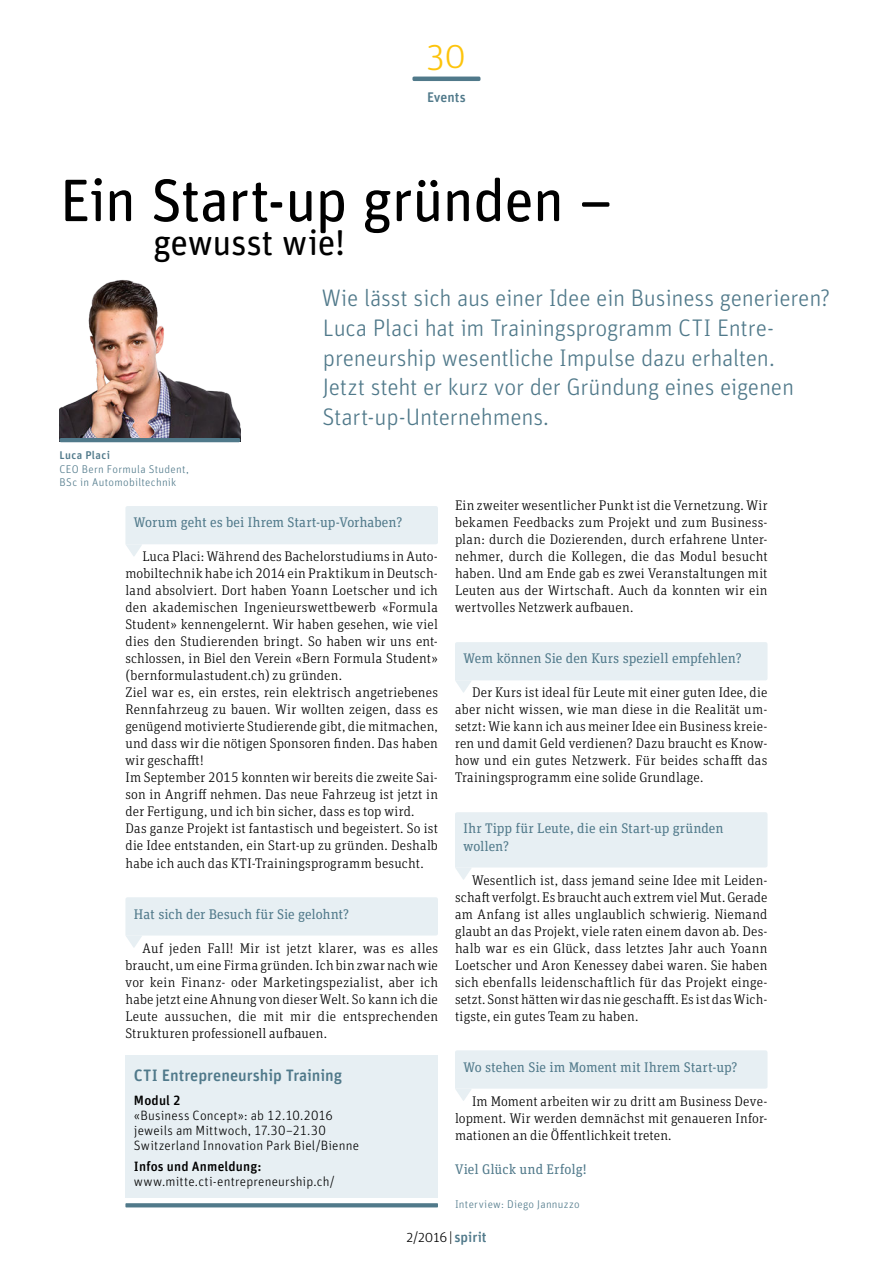
<style>
.page{position:relative;width:893px;height:1263px;background:#fff}
.page>*{position:absolute;margin:0;border:0;box-sizing:border-box;transform-origin:0 0}
.t1{font:60px "Unit Rounded Pro";letter-spacing:-.02em;color:#000}
.t2{font:36px "Unit Rounded Pro";letter-spacing:-.015em;color:#000}
.t3{font:300 36px "Unit Rounded Pro";color:#fdc40c}
.t4{font:300 24px/29.7px "Unit Rounded Pro";letter-spacing:-.01em;color:#50798a}
.t5{font:500 16.5px "Unit Rounded Pro";letter-spacing:-.005em;color:#50798a}
.t6{font:300 14.25px "Unit Rounded Pro";color:#000}
.t7{font:300 13.95px/17px "Unit Slab Pro";letter-spacing:.02em;color:#000;text-align:justify}
.t8{font:13.95px/17px "Unit Slab Pro";letter-spacing:.005em;color:#50798a}
.t9{font:500 13.95px "Unit Rounded Pro";letter-spacing:.005em;color:#50798a}
.t10{font:300 13.5px/15px "Unit Rounded Pro";letter-spacing:.01em;color:#000}
.t11{font:500 13.5px "Unit Rounded Pro";letter-spacing:.01em;color:#000}
.t12{font:300 11.25px/13.6px "Unit Rounded Pro";letter-spacing:.025em;color:#50798a}
.t13{font:500 11.25px "Unit Rounded Pro";letter-spacing:.03em;color:#50798a}
.s1{font-weight:500;color:#50798a}
</style>
<div class="page">
<hr style="left:412px;top:77px;width:68px;height:4px;background:#50798a;border-radius:2px">
<svg style="left:125px;top:506px;width:313px;height:50px"></svg>
<svg style="left:125px;top:897px;width:313px;height:51px"></svg>
<svg style="left:455px;top:642px;width:312px;height:51px"></svg>
<svg style="left:455px;top:812px;width:312px;height:68px"></svg>
<svg style="left:455px;top:1050px;width:312px;height:51px"></svg>
<div style="left:125px;top:1055px;width:313px;height:144px;background:#e7eff3"></div>
<svg style="left:125px;top:1203px;width:313px;height:4px"></svg>
<img style="left:60px;top:279px;width:180px;height:159px">
<hr style="left:60px;top:438px;width:180px;height:4px;background:#50798a;border-radius:2px">
<h2 class="t3" style="left:427px;top:33px;width:41px">30</h2>
<p class="t9" style="left:427px;top:87px;width:40px">Events</p>
<h1 class="t1" style="left:60px;top:159px;width:555px">Ein Start-up gründen –</h1>
<h2 class="t2" style="left:153px;top:218px;width:193px">gewusst wie!</h2>
<p class="t13" style="left:60px;top:447px;width:52px">Luca Placi</p>
<p class="t12" style="left:60px;top:462px;width:131px">CEO Bern Formula Student,<br>BSc in Automobiltechnik</p>
<h3 class="t4" style="left:322px;top:283px;width:510px">Wie lässt sich aus einer Idee ein Business generieren?<br>Luca Placi hat im Trainingsprogramm CTI Entre&shy;preneurship wesentliche Impulse dazu erhalten.<br>Jetzt steht er kurz vor der Gründung eines eigenen Start-up-Unternehmens.</h3>
<p class="t8" style="left:134px;top:514px;width:270px">Worum geht es bei Ihrem Start-up-Vorhaben?</p>
<p class="t7" style="left:125px;top:548px;width:314px;text-align:left;text-indent:17px">Luca Placi: Während des Bachelorstudiums in Auto&shy;mobiltechnik habe ich 2014 ein Praktikum in Deutsch&shy;land absolviert. Dort haben Yoann Loetscher und ich den akademischen Ingenieurswettbewerb «Formula Student» kennengelernt. Wir haben gesehen, wie viel dies den Studierenden bringt. So haben wir uns ent&shy;schlossen, in Biel den Verein «Bern Formula Student» (bernformulastudent.ch) zu gründen.<br>Ziel war es, ein erstes, rein elektrisch angetriebenes Rennfahrzeug zu bauen. Wir wollten zeigen, dass es genügend motivierte Studierende gibt, die mitmachen, und dass wir die nötigen Sponsoren finden. Das haben wir geschafft!<br>Im September 2015 konnten wir bereits die zweite Sai&shy;son in Angriff nehmen. Das neue Fahrzeug ist jetzt in der Fertigung, und ich bin sicher, dass es top wird.<br>Das ganze Projekt ist fantastisch und begeistert. So ist die Idee entstanden, ein Start-up zu gründen. Deshalb habe ich auch das KTI-Trainingsprogramm besucht.</p>
<p class="t8" style="left:134px;top:905px;width:217px">Hat sich der Besuch für Sie gelohnt?</p>
<p class="t7" style="left:125px;top:939px;width:314px;text-indent:17px">Auf jeden Fall! Mir ist jetzt klarer, was es alles braucht, um eine Firma gründen. Ich bin zwar nach wie vor kein Finanz- oder Marketingspezialist, aber ich habe jetzt eine Ahnung von dieser Welt. So kann ich die Leute aussuchen, die mit mir die entsprechenden Strukturen professionell aufbauen.</p>
<p class="t5" style="left:134px;top:1064px;width:210px">CTI Entrepreneurship Training</p>
<p class="t11" style="left:134px;top:1090px;width:48px">Modul 2</p>
<p class="t10" style="left:134px;top:1107px;width:227px">«Business Concept»: ab 12.10.2016 jeweils am Mittwoch, 17.30–21.30<br>Switzerland Innovation Park Biel/Bienne</p>
<p class="t11" style="left:134px;top:1157px;width:129px">Infos und Anmeldung:</p>
<p class="t10" style="left:134px;top:1173px;width:202px">www.mitte.cti-entrepreneurship.ch/</p>
<p class="t7" style="left:455px;top:496px;width:314px">Ein zweiter wesentlicher Punkt ist die Vernetzung. Wir bekamen Feedbacks zum Projekt und zum Business&shy;plan: durch die Dozierenden, durch erfahrene Unter&shy;nehmer, durch die Kollegen, die das Modul besucht haben. Und am Ende gab es zwei Veranstaltungen mit Leuten aus der Wirtschaft. Auch da konnten wir ein wertvolles Netzwerk aufbauen.</p>
<p class="t8" style="left:463px;top:650px;width:280px">Wem können Sie den Kurs speziell empfehlen?</p>
<p class="t7" style="left:455px;top:684px;width:314px;text-indent:17px">Der Kurs ist ideal für Leute mit einer guten Idee, die aber nicht wissen, wie man diese in die Realität um&shy;setzt: Wie kann ich aus meiner Idee ein Business kreie&shy;ren und damit Geld verdienen? Dazu braucht es Know&shy;how und ein gutes Netzwerk. Für beides schafft das Trainingsprogramm eine solide Grundlage.</p>
<p class="t8" style="left:463px;top:820px;width:262px">Ihr Tipp für Leute, die ein Start-up gründen wollen?</p>
<p class="t7" style="left:455px;top:871px;width:314px;text-indent:17px">Wesentlich ist, dass jemand seine Idee mit Leiden&shy;schaft verfolgt. Es braucht auch extrem viel Mut. Gerade am Anfang ist alles unglaublich schwierig. Niemand glaubt an das Projekt, viele raten einem davon ab. Des&shy;halb war es ein Glück, dass letztes Jahr auch Yoann Loetscher und Aron Kenessey dabei waren. Sie haben sich ebenfalls leidenschaftlich für das Projekt einge&shy;setzt. Sonst hätten wir das nie geschafft. Es ist das Wich&shy;tigste, ein gutes Team zu haben.</p>
<p class="t8" style="left:463px;top:1058px;width:276px">Wo stehen Sie im Moment mit Ihrem Start-up?</p>
<p class="t7" style="left:455px;top:1092px;width:314px;text-indent:17px">Im Moment arbeiten wir zu dritt am Business Deve&shy;lopment. Wir werden demnächst mit genaueren Infor&shy;mationen an die Öffentlichkeit treten.</p>
<p class="t8" style="left:455px;top:1160px;width:133px">Viel Glück und Erfolg!</p>
<p class="t12" style="left:455px;top:1197px;width:126px">Interview: Diego Jannuzzo</p>
<p class="t6" style="left:406px;top:1228px;width:82px">2/2016| <span class="s1">spirit</span></p>
</div>
